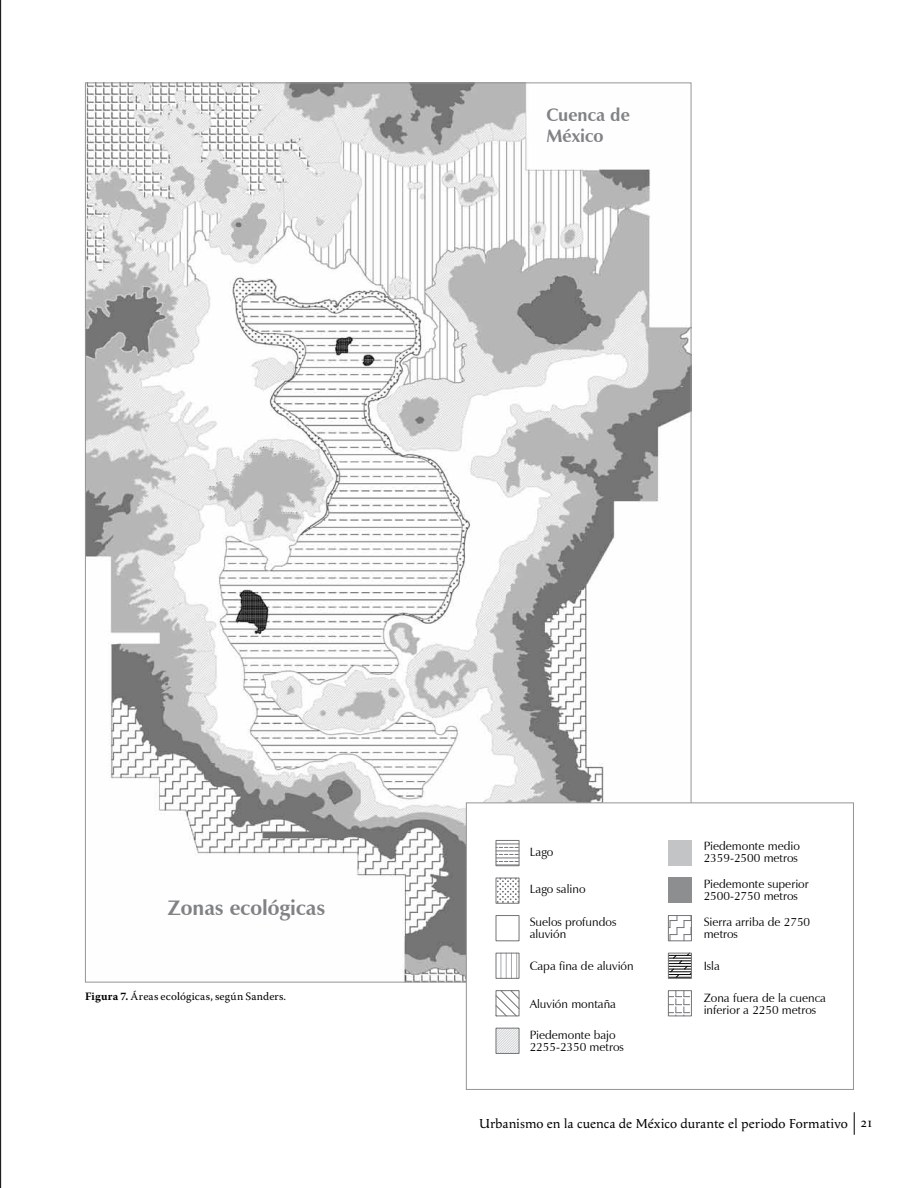
<style>
.page{position:relative;width:918px;height:1188px;background:#fff}
.page>*{position:absolute;margin:0;border:0;box-sizing:border-box;transform-origin:0 0}
.t1{font:700 21px "Zapf Humanist 601 BT";color:#808285}
.t2{font:700 18px/21.6px "Zapf Humanist 601 BT";color:#808285}
.t3{font:13.5px "Apolline";color:#000}
.t4{font:12px/12px "Zapf Humanist 601 BT";color:#000}
.t5{font:11.25px "Warnock Pro";letter-spacing:.02em;color:#000}
.s1{font-weight:700}
</style>
<div class="page">
<svg style="left:854px;top:1112px;width:1px;height:23px"></svg>
<hr style="left:0;top:0;width:1px;height:1188px;background:#000">
<img style="left:87px;top:84px;width:602px;height:896px">
<div style="left:466px;top:802px;width:388px;height:288px;background:#fff;border:1px solid #939598"></div>
<svg style="left:498px;top:878px;width:22px;height:25px"></svg>
<div style="left:496px;top:878px;width:23px;height:26px;border:1px solid #727477"></div>
<div style="left:496px;top:915px;width:23px;height:26px;border:1px solid #727477"></div>
<svg style="left:501px;top:955px;width:16px;height:22px"></svg>
<div style="left:496px;top:953px;width:23px;height:26px;border:1px solid #737577"></div>
<svg style="left:495px;top:990px;width:25px;height:27px"></svg>
<div style="left:496px;top:990px;width:23px;height:26px;border:1px solid #727477"></div>
<div style="left:668px;top:840px;width:23px;height:25px;background:#c2c4c6"></div>
<div style="left:668px;top:878px;width:23px;height:25px;background:#8c8e90"></div>
<svg style="left:670px;top:917px;width:20px;height:22px"></svg>
<div style="left:668px;top:915px;width:24px;height:26px;border:1px solid #727477"></div>
<svg style="left:670px;top:955px;width:20px;height:22px"></svg>
<div style="left:668px;top:953px;width:24px;height:26px;border:1px solid #737577"></div>
<svg style="left:670px;top:992px;width:20px;height:22px"></svg>
<div style="left:668px;top:990px;width:24px;height:26px;border:1px solid #727477"></div>
<svg style="left:495px;top:1027px;width:25px;height:27px"></svg>
<div style="left:496px;top:1028px;width:23px;height:26px;border:1px solid #737577"></div>
<svg style="left:498px;top:844px;width:19px;height:18px"></svg>
<div style="left:496px;top:840px;width:23px;height:26px;border:1px solid #727477"></div>
<p class="t2" style="left:546px;top:104px;width:85px">Cuenca de<br>México</p>
<p class="t1" style="left:167px;top:895px;width:160px">Zonas ecológicas</p>
<p class="t5" style="left:85px;top:990px;width:203px"><span class="s1">Figura 7.</span> Áreas ecológicas, según Sanders.</p>
<p class="t4" style="left:530px;top:846px;width:25px">Lago</p>
<p class="t4" style="left:530px;top:883px;width:57px">Lago salino</p>
<p class="t4" style="left:530px;top:916px;width:88px">Suelos profundos aluvión</p>
<p class="t4" style="left:530px;top:960px;width:106px">Capa fina de aluvión</p>
<p class="t4" style="left:530px;top:998px;width:88px">Aluvión montaña</p>
<p class="t4" style="left:530px;top:1029px;width:96px">Piedemonte bajo<br>2255-2350 metros</p>
<p class="t4" style="left:704px;top:839px;width:98px">Piedemonte medio<br>2359-2500 metros</p>
<p class="t4" style="left:704px;top:878px;width:107px">Piedemonte superior<br>2500-2750 metros</p>
<p class="t4" style="left:704px;top:916px;width:108px">Sierra arriba de 2750 metros</p>
<p class="t4" style="left:704px;top:960px;width:18px">Isla</p>
<p class="t4" style="left:704px;top:992px;width:124px">Zona fuera de la cuenca inferior a 2250 metros</p>
<p class="t3" style="left:479px;top:1116px;width:396px">Urbanismo en la cuenca de México durante el periodo Formativo 21</p>
</div>
